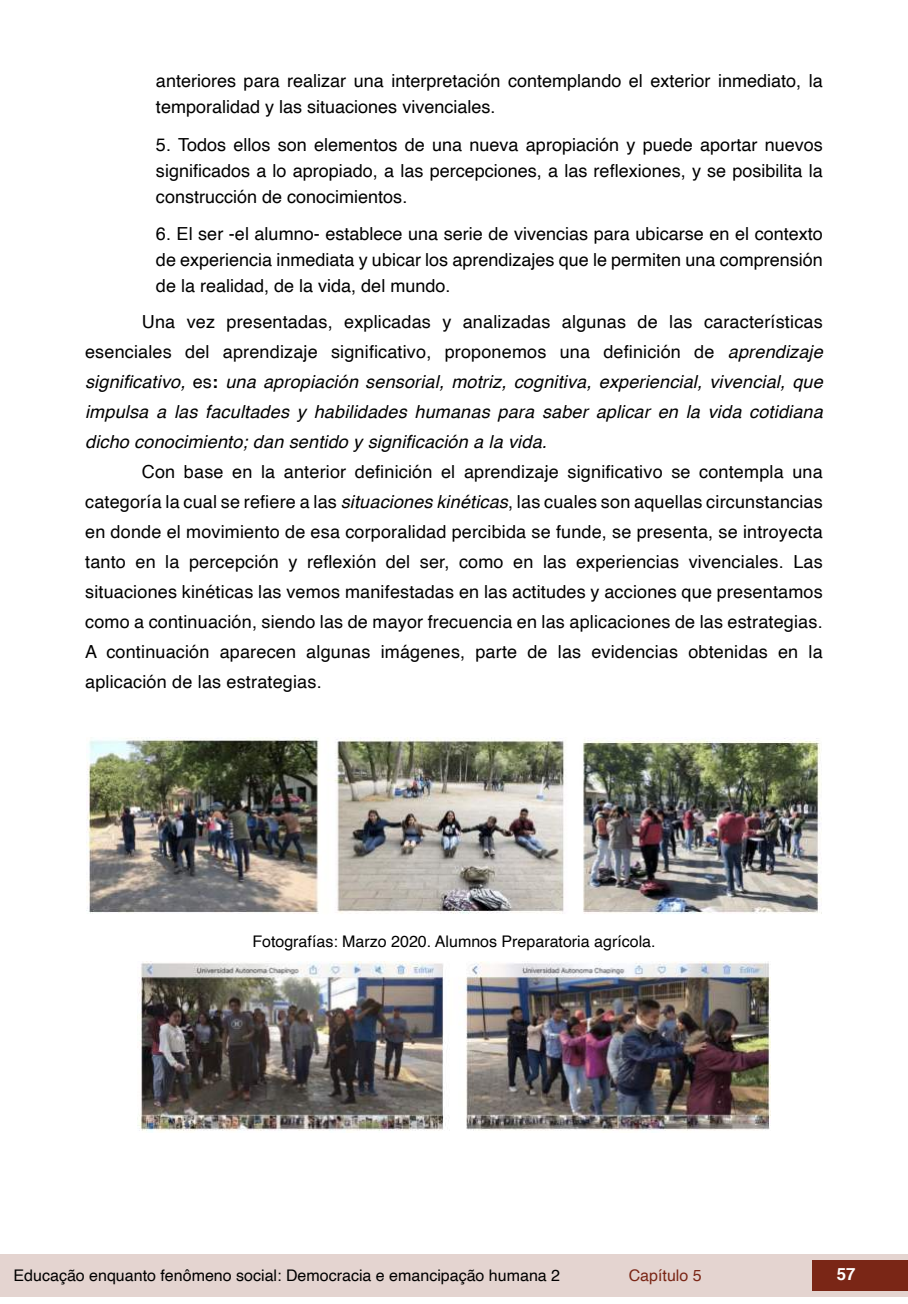
<style>
.page{position:relative;width:908px;height:1304px;background:#fff}
.page>*{position:absolute;margin:0;border:0;box-sizing:border-box;transform-origin:0 0}
.t1{font:18px/30px "Helvetica";color:#000;text-align:justify}
.t2{font:italic 18px/30px "Helvetica";letter-spacing:.01em;color:#000;text-align:justify}
.t3{font:700 16.8px "Helvetica";color:#fff}
.t4{font:16px "Helvetica";color:#000}
.t5{font:16px "Helvetica";color:#7a2616}
.s1{font-style:normal}
.s2{font-weight:700;font-style:normal}
.s3{font-style:italic}
</style>
<div class="page">
<div style="left:0;top:1254px;width:906px;height:43px;background:#e4d4d0"></div>
<div style="left:812px;top:1261px;width:95px;height:30px;background:#7a2616"></div>
<img style="left:86px;top:738px;width:735px;height:176px">
<img style="left:137px;top:962px;width:633px;height:170px">
<p class="t1" style="left:156px;top:68px;width:668px;line-height:26px">anteriores para realizar una interpretación contemplando el exterior inmediato, la temporalidad y las situaciones vivenciales.</p>
<p class="t1" style="left:156px;top:132px;width:668px;line-height:26px">5. Todos ellos son elementos de una nueva apropiación y puede aportar nuevos significados a lo apropiado, a las percepciones, a las reflexiones, y se posibilita la construcción de conocimientos.</p>
<p class="t1" style="left:156px;top:221px;width:668px;line-height:26px">6. El ser -el alumno- establece una serie de vivencias para ubicarse en el contexto de experiencia inmediata y ubicar los aprendizajes que le permiten una comprensión de la realidad, de la vida, del mundo.</p>
<p class="t2" style="left:85px;top:307px;width:738px;text-indent:57px"><span class="s1">Una vez presentadas, explicadas y analizadas algunas de las características esenciales del aprendizaje significativo, proponemos una definición de</span> aprendizaje significativo, <span class="s1">es</span><span class="s2">:</span> una apropiación sensorial, motriz, cognitiva, experiencial, vivencial, que impulsa a las facultades y habilidades humanas para saber aplicar en la vida cotidiana dicho conocimiento; dan sentido y significación a la vida.</p>
<p class="t1" style="left:85px;top:457px;width:738px;text-indent:57px">Con base en la anterior definición el aprendizaje significativo se contempla una categoría la cual se refiere a las <span class="s3">situaciones kinéticas</span>, las cuales son aquellas circunstancias en donde el movimiento de esa corporalidad percibida se funde, se presenta, se introyecta tanto en la percepción y reflexión del ser, como en las experiencias vivenciales. Las situaciones kinéticas las vemos manifestadas en las actitudes y acciones que presentamos como a continuación, siendo las de mayor frecuencia en las aplicaciones de las estrategias.<br>A continuación aparecen algunas imágenes, parte de las evidencias obtenidas en la aplicación de las estrategias.</p>
<p class="t4" style="left:252px;top:929px;width:404px">Fotografías: Marzo 2020. Alumnos Preparatoria agrícola.</p>
<p class="t4" style="left:14px;top:1263px;width:548px">Educação enquanto fenômeno social: Democracia e emancipação humana 2</p>
<p class="t5" style="left:628px;top:1263px;width:74px">Capítulo 5</p>
<p class="t3" style="left:836px;top:1261px;width:20px">57</p>
</div>
